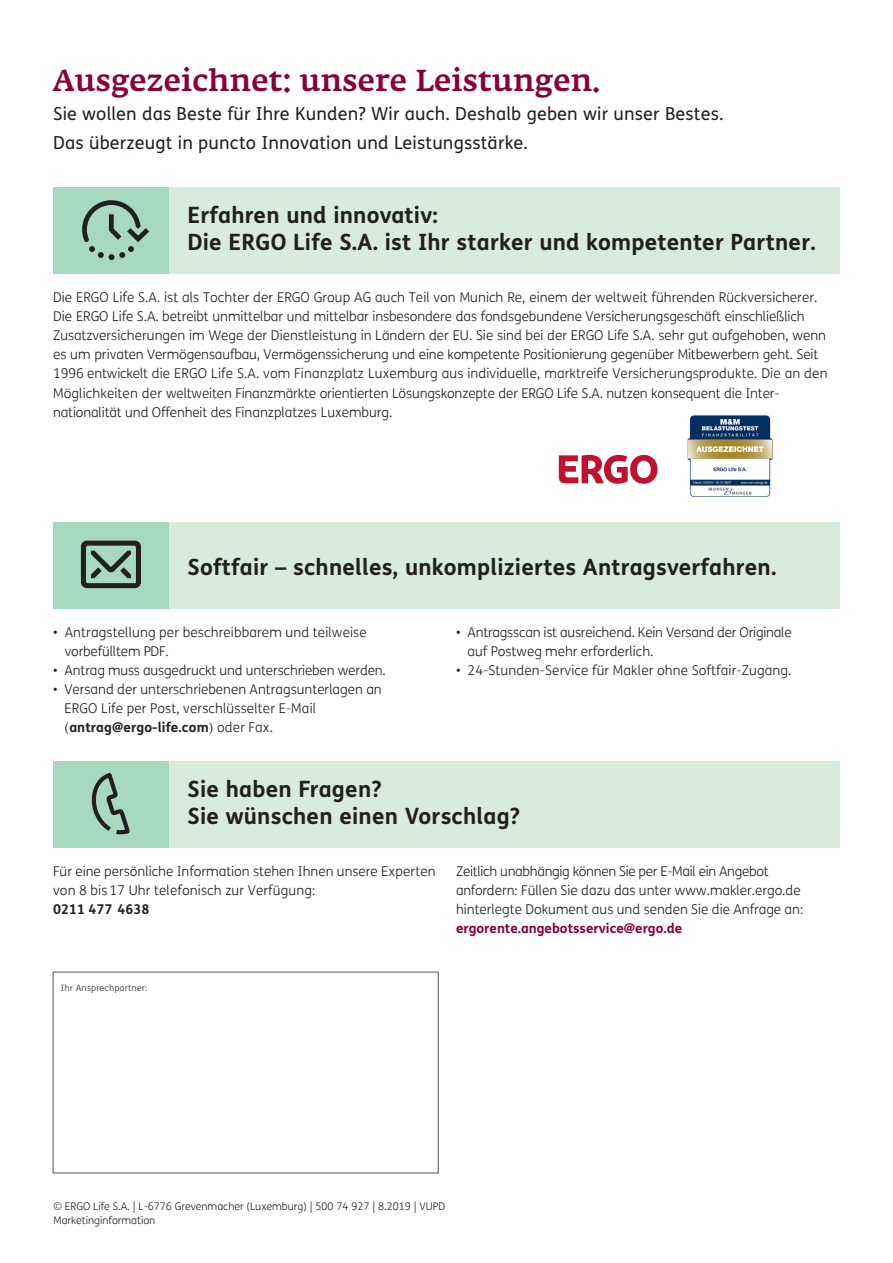
<style>
.page{position:relative;width:893px;height:1263px;background:#fff}
.page>*{position:absolute;margin:0;border:0;box-sizing:border-box;transform-origin:0 0}
.Headline_2_Title_Fed{font:500 30px "Fedra Serif A Pro";letter-spacing:.01em;color:#8b0039}
.Headline_2_Title_Fed-2{font:700 22.5px/27px "FS Me";letter-spacing:.01em;color:#231f20}
.Headline_2_Title_Fed-3{font:18px "FS Me";letter-spacing:.01em;color:#231f20}
.Copy_FS_Me_Light_9pt{font:300 13.5px/19.2px "FS Me";color:#231f20}
.FS_Me_Regular_7_Pt{font:300 10.5px/14.4px "FS Me";color:#231f20}
.FS_Me_Regular_6_Pt{font:9px "FS Me";letter-spacing:.01em;color:#57585a}
.s1{font-family:"Minion Pro";font-weight:400}
.s2{font-weight:700}
.s3{font-weight:700;color:#8b0039}
</style>
<div class="page">
<div style="left:53px;top:187px;width:787px;height:86px;background:#d8ecdd"></div>
<div style="left:53px;top:522px;width:787px;height:86px;background:#d8ecdd"></div>
<div style="left:53px;top:761px;width:787px;height:86px;background:#d8ecdd"></div>
<img style="left:687px;top:415px;width:86px;height:82px">
<div style="left:53px;top:187px;width:115px;height:86px;background:#a7d8c0"></div>
<div style="left:53px;top:522px;width:115px;height:86px;background:#a7d8c0"></div>
<div style="left:53px;top:761px;width:115px;height:86px;background:#a7d8c0"></div>
<svg style="left:559px;top:455px;width:98px;height:29px"></svg>
<svg style="left:82px;top:200px;width:67px;height:60px"></svg>
<svg style="left:81px;top:541px;width:60px;height:47px"></svg>
<svg style="left:91px;top:773px;width:39px;height:61px"></svg>
<p class="Headline_2_Title_Fed" style="left:53px;top:64px;width:548px">Ausgezeichnet: unsere Leistungen.</p>
<p class="Headline_2_Title_Fed-3" style="left:53px;top:101px;width:672px">Sie wollen das Beste für Ihre Kunden? Wir auch. Deshalb geben wir unser Bestes.</p>
<p class="Headline_2_Title_Fed-3" style="left:53px;top:130px;width:476px">Das überzeugt in puncto Innovation und Leistungsstärke.</p>
<p class="Headline_2_Title_Fed-2" style="left:187px;top:200px;width:630px">Erfahren und innovativ:<br>Die ERGO Life S.A. ist Ihr starker und kompetenter Partner.</p>
<p class="Copy_FS_Me_Light_9pt" style="left:53px;top:288px;width:776px">Die ERGO Life S.A. ist als Tochter der ERGO Group AG auch Teil von Munich Re, einem der weltweit führenden Rückversicherer.<br>Die ERGO Life S.A. betreibt unmittelbar und mittelbar insbesondere das fondsgebundene Versicherungsgeschäft einschließlich Zusatzversicherungen im Wege der Dienstleistung in Ländern der EU. Sie sind bei der ERGO Life S.A. sehr gut aufgehoben, wenn es um privaten Vermögensaufbau, Vermögenssicherung und eine kompetente Positionierung gegenüber Mitbewerbern geht. Seit 1996 entwickelt die ERGO Life S.A. vom Finanzplatz Luxemburg aus individuelle, marktreife Versicherungsprodukte. Die an den Möglichkeiten der weltweiten Finanzmärkte orientierten Lösungskonzepte der ERGO Life S.A. nutzen konsequent die Inter&shy;nationalität und Offenheit des Finanzplatzes Luxemburg.</p>
<p class="Headline_2_Title_Fed-2" style="left:187px;top:553px;width:590px">Softfair – schnelles, unkompliziertes Antragsverfahren.</p>
<p class="Copy_FS_Me_Light_9pt" style="left:65px;top:623px;width:304px;text-indent:-12px">• Antragstellung per beschreibbarem und teilweise vorbefülltem PDF.</p>
<p class="Copy_FS_Me_Light_9pt" style="left:53px;top:661px;width:334px">• Antrag muss ausgedruckt und unterschrieben werden.</p>
<p class="Copy_FS_Me_Light_9pt" style="left:65px;top:680px;width:319px;text-indent:-11px">• Versand der unterschriebenen Antragsunterlagen an<br>ERGO Life per Post, verschlüsselter E-Mail <span class="s1">(</span><span class="s2">antrag@ergo-life.com</span><span class="s1">)</span> oder Fax.</p>
<p class="Copy_FS_Me_Light_9pt" style="left:467px;top:623px;width:326px;text-indent:-11px">• Antragsscan ist ausreichend. Kein Versand der Originale auf Postweg mehr erforderlich.</p>
<p class="Copy_FS_Me_Light_9pt" style="left:456px;top:661px;width:337px">• 24-Stunden-Service für Makler ohne Softfair-Zugang.</p>
<p class="Headline_2_Title_Fed-2" style="left:187px;top:774px;width:334px">Sie haben Fragen?<br>Sie wünschen einen Vorschlag?</p>
<p class="Copy_FS_Me_Light_9pt" style="left:53px;top:862px;width:384px">Für eine persönliche Information stehen Ihnen unsere Experten von 8 bis 17 Uhr telefonisch zur Verfügung:<br><span class="s2">0211 477 4638</span></p>
<p class="Copy_FS_Me_Light_9pt" style="left:456px;top:862px;width:349px">Zeitlich unabhängig können Sie per E-Mail ein Angebot anfordern: Füllen Sie dazu das unter www.makler.ergo.de hinterlegte Dokument aus und senden Sie die Anfrage an: <span class="s3">ergorente.angebotsservice@ergo.de</span></p>
<p class="FS_Me_Regular_6_Pt" style="left:61px;top:981px;width:88px">Ihr Ansprechpartner:</p>
<p class="FS_Me_Regular_7_Pt" style="left:54px;top:1199px;width:393px">© ERGO Life S.A. | L-6776 Grevenmacher (Luxemburg) | 500 74 927 | 8.2019 | VUPD<br>Marketinginformation</p>
</div>
